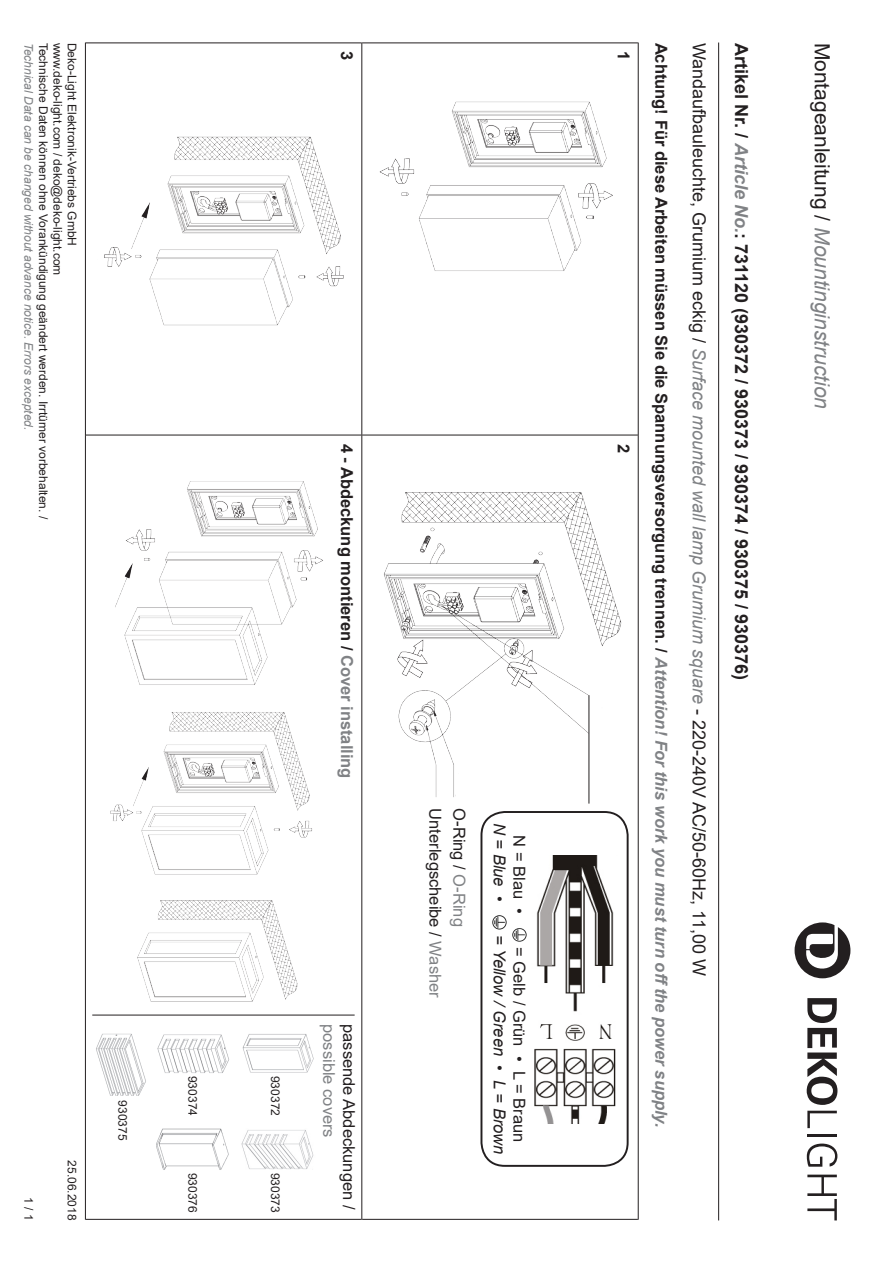
<style>
.page{position:relative;width:893px;height:1263px;background:#fff}
.page>*{position:absolute;margin:0;border:0;box-sizing:border-box;transform-origin:0 0}
.t1{font:italic 21px "Arial";color:#808285}
.Kurzbezeichnung{font:18px "Arial";color:#231f20}
.Artikel_Nummer{font:700 18px "Arial";color:#231f20}
.Hervorhebung___Wicht{font:700 16.5px "Arial";color:#231f20}
.Lauftext{font:16.5px "Arial";color:#231f20}
.Lauftext-2{font:italic 16.5px "Arial";color:#231f20}
.Lauftext-3{font:16.5px "Arial";color:#808285}
.Fußtext{font:12px "Arial";color:#231f20}
.t2{font:italic 12px "Arial";color:#808285}
.s1{color:#808285}
.s2{font-style:italic;color:#808285}
.s3{font-style:normal;color:#231f20}
</style>
<div class="page">
<svg style="left:795px;top:922px;width:55px;height:56px"></svg>
<svg style="left:807px;top:998px;width:30px;height:107px"></svg>
<svg style="left:807px;top:1111px;width:30px;height:17px"></svg>
<hr style="left:807px;top:1134px;width:30px;height:2px;background:#231f20">
<svg style="left:807px;top:1143px;width:30px;height:24px"></svg>
<svg style="left:807px;top:1174px;width:30px;height:46px"></svg>
<hr style="left:718px;top:43px;width:1px;height:1177px;background:#231f20">
<hr style="left:638px;top:43px;width:1px;height:392px;background:#231f20">
<hr style="left:362px;top:43px;width:276px;height:1px;background:#231f20">
<hr style="left:638px;top:435px;width:1px;height:785px;background:#231f20">
<hr style="left:362px;top:435px;width:276px;height:1px;background:#231f20">
<hr style="left:362px;top:1219px;width:276px;height:1px;background:#231f20">
<hr style="left:361px;top:43px;width:1px;height:392px;background:#231f20">
<hr style="left:86px;top:43px;width:275px;height:1px;background:#231f20">
<hr style="left:361px;top:435px;width:1px;height:785px;background:#231f20">
<hr style="left:86px;top:435px;width:275px;height:1px;background:#231f20">
<hr style="left:86px;top:1219px;width:275px;height:1px;background:#231f20">
<hr style="left:85px;top:43px;width:1px;height:392px;background:#231f20">
<hr style="left:85px;top:435px;width:1px;height:785px;background:#231f20">
<img style="left:379px;top:101px;width:234px;height:170px">
<img style="left:384px;top:492px;width:238px;height:311px">
<img style="left:104px;top:136px;width:240px;height:190px">
<div style="left:480px;top:811px;width:149px;height:356px;border:2px solid #231f20;border-radius:23px"></div>
<img style="left:534px;top:855px;width:82px;height:269px">
<img style="left:512px;top:928px;width:15px;height:14px">
<img style="left:492px;top:915px;width:15px;height:15px">
<hr style="left:589px;top:695px;width:1px;height:108px;background:#231f20">
<img style="left:110px;top:712px;width:202px;height:163px">
<img style="left:126px;top:481px;width:197px;height:144px">
<img style="left:115px;top:557px;width:160px;height:128px">
<img style="left:242px;top:1034px;width:72px;height:39px">
<img style="left:241px;top:1130px;width:73px;height:39px">
<img style="left:157px;top:1034px;width:72px;height:39px">
<img style="left:156px;top:1128px;width:73px;height:42px">
<img style="left:96px;top:1033px;width:50px;height:63px">
<hr style="left:92px;top:1015px;width:263px;height:1px;background:#231f20">
<img style="left:137px;top:900px;width:161px;height:102px">
<p class="t2" style="left:37px;top:43px;width:389px;rotate:90deg">Technical Data can be changed without advance notice. Errors excepted.</p>
<p class="Fußtext" style="left:51px;top:43px;width:478px;rotate:90deg">Technische Daten können ohne Vorankündigung geändert werden. Irrtümer vorbehalten. /</p>
<p class="Fußtext" style="left:66px;top:43px;width:234px;rotate:90deg">www.deko-light.com / deko@deko-light.com</p>
<p class="Fußtext" style="left:80px;top:43px;width:205px;rotate:90deg">Deko-Light Elektronik-Vertriebs GmbH</p>
<p class="Fußtext" style="left:37px;top:1197px;width:25px;rotate:90deg">1 / 1</p>
<p class="Fußtext" style="left:80px;top:1160px;width:62px;rotate:90deg">25.06.2018</p>
<p class="Fußtext" style="left:131px;top:1100px;width:42px;rotate:90deg">930375</p>
<p class="Fußtext" style="left:201px;top:1076px;width:42px;rotate:90deg">930374</p>
<p class="Fußtext" style="left:201px;top:1173px;width:42px;rotate:90deg">930376</p>
<p class="Hervorhebung___Wicht" style="left:359px;top:51px;width:11px;rotate:90deg">3</p>
<p class="Hervorhebung___Wicht" style="left:359px;top:443px;width:336px;rotate:90deg">4 - Abdeckung montieren / <span class="s1">Cover installing</span></p>
<p class="Fußtext" style="left:283px;top:1076px;width:42px;rotate:90deg">930372</p>
<p class="Fußtext" style="left:283px;top:1173px;width:42px;rotate:90deg">930373</p>
<p class="Lauftext-3" style="left:340px;top:1024px;width:115px;rotate:90deg">possible covers</p>
<p class="Lauftext" style="left:360px;top:1024px;width:187px;rotate:90deg">passende Abdeckungen /</p>
<p class="Lauftext" style="left:447px;top:808px;width:191px;rotate:90deg">Unterlegscheibe / <span class="s1">Washer</span></p>
<p class="Lauftext" style="left:471px;top:808px;width:120px;rotate:90deg">O-Ring / <span class="s1">O-Ring</span></p>
<p class="Lauftext-2" style="left:510px;top:823px;width:80px;rotate:90deg">N = Blue •</p>
<p class="Lauftext-2" style="left:510px;top:935px;width:221px;rotate:90deg">= Yellow / Green • L = Brown</p>
<p class="Lauftext" style="left:531px;top:835px;width:80px;rotate:90deg">N = Blau •</p>
<p class="Lauftext" style="left:531px;top:947px;width:197px;rotate:90deg">= Gelb / Grün • L = Braun</p>
<p class="Hervorhebung___Wicht" style="left:635px;top:51px;width:11px;rotate:90deg">1</p>
<p class="Hervorhebung___Wicht" style="left:635px;top:443px;width:11px;rotate:90deg">2</p>
<h3 class="Hervorhebung___Wicht" style="left:673px;top:43px;width:1086px;rotate:90deg">Achtung! Für diese Arbeiten müssen Sie die Spannungsversorgung trennen. / <span class="s2">Attention! For this work you must turn off the power supply.</span></h3>
<p class="Kurzbezeichnung" style="left:711px;top:43px;width:935px;rotate:90deg">Wandaufbauleuchte, Grumium eckig / <span class="s2">Surface mounted wall lamp Grumium square</span> - 220-240V AC/50-60Hz, 11,00 W</p>
<p class="Artikel_Nummer" style="left:754px;top:43px;width:639px;rotate:90deg">Artikel Nr. / <span class="s2">Article No.</span>: 731120 (930372 / 930373 / 930374 / 930375 / 930376)</p>
<h1 class="t1" style="left:836px;top:43px;width:368px;rotate:90deg"><span class="s3">Montageanleitung /</span> Mountinginstruction</h1>
</div>
